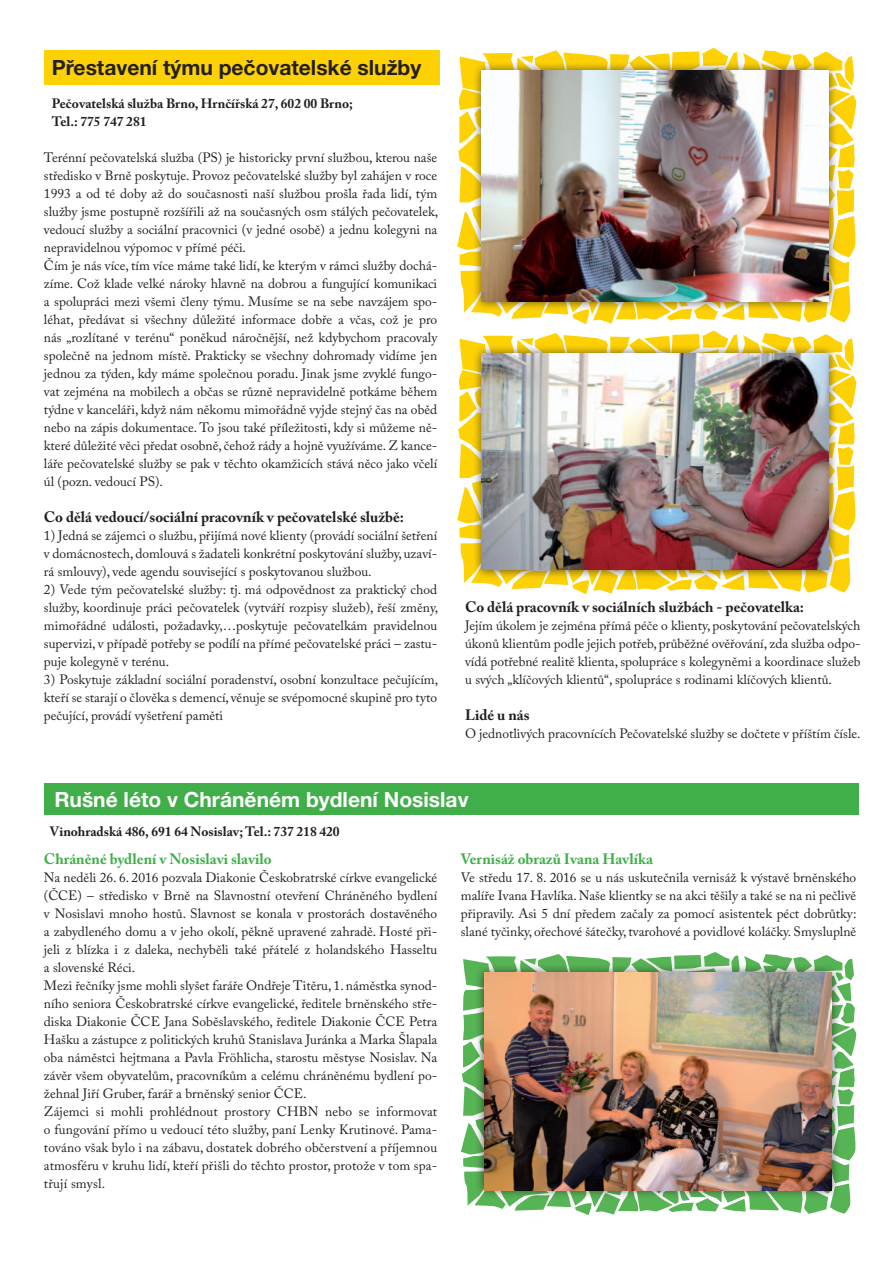
<style>
.page{position:relative;width:893px;height:1263px;background:#fff}
.page>*{position:absolute;margin:0;border:0;box-sizing:border-box;transform-origin:0 0}
.t1{font:700 21px "Helvetica Neue CE";color:#fff}
.t2{font:700 21px "Helvetica Neue CE";color:#231f20}
.t3{font:700 15px "Adobe Caslon Pro";color:#231f20}
.t4{font:700 15px "Adobe Caslon Pro";color:#40ae49}
.t5{font:13.5px/18px "Adobe Caslon Pro";color:#231f20;text-align:justify}
.t6{font:700 13.5px/18px "Adobe Caslon Pro";color:#231f20}
</style>
<div class="page">
<div style="left:44px;top:50px;width:396px;height:35px;background:#fed105"></div>
<svg style="left:457px;top:48px;width:400px;height:276px"></svg>
<div style="left:472px;top:61px;width:367px;height:250px;background:#231f20;opacity:.75"></div>
<img style="left:482px;top:71px;width:347px;height:231px">
<svg style="left:457px;top:331px;width:400px;height:263px"></svg>
<div style="left:472px;top:344px;width:367px;height:235px;background:#231f20;opacity:.75"></div>
<img style="left:482px;top:354px;width:347px;height:216px">
<div style="left:44px;top:783px;width:814px;height:32px;background:#40ae49"></div>
<svg style="left:461px;top:952px;width:396px;height:263px"></svg>
<div style="left:474px;top:963px;width:367px;height:237px;background:#231f20;opacity:.75"></div>
<img style="left:484px;top:972px;width:347px;height:218px">
<h1 class="t2" style="left:52px;top:55px;width:371px">Přestavení týmu pečovatelské služby</h1>
<p class="t6" style="left:52px;top:94px;width:303px">Pečovatelská služba Brno, Hrnčířská 27, 602 00 Brno;<br>Tel.: 775 747 281</p>
<p class="t5" style="left:44px;top:148px;width:396px;text-align:left">Terénní pečovatelská služba (PS) je historicky první službou, kterou naše středisko v Brně poskytuje. Provoz pečovatelské služby byl zahájen v roce 1993 a od té doby až do současnosti naší službou prošla řada lidí, tým služby jsme postupně rozšířili až na současných osm stálých pečovatelek, vedoucí služby a sociální pracovnici (v jedné osobě) a jednu kolegyni na nepravidelnou výpomoc v přímé péči.<br>Čím je nás více, tím více máme také lidí, ke kterým v rámci služby dochá&shy;zíme. Což klade velké nároky hlavně na dobrou a fungující komunikaci a spolupráci mezi všemi členy týmu. Musíme se na sebe navzájem spo&shy;léhat, předávat si všechny důležité informace dobře a včas, což je pro nás „rozlítané v terénu“ poněkud náročnější, než kdybychom pracovaly společně na jednom místě. Prakticky se všechny dohromady vidíme jen jednou za týden, kdy máme společnou poradu. Jinak jsme zvyklé fungo&shy;vat zejména na mobilech a občas se různě nepravidelně potkáme během týdne v kanceláři, když nám někomu mimořádně vyjde stejný čas na oběd nebo na zápis dokumentace. To jsou také příležitosti, kdy si můžeme ně&shy;které důležité věci předat osobně, čehož rády a hojně využíváme. Z kance&shy;láře pečovatelské služby se pak v těchto okamžicích stává něco jako včelí úl (pozn. vedoucí PS).</p>
<p class="t3" style="left:44px;top:508px;width:362px">Co dělá vedoucí/sociální pracovník v pečovatelské službě:</p>
<p class="t5" style="left:44px;top:526px;width:395px">1) Jedná se zájemci o službu, přijímá nové klienty (provádí sociální šetření v domácnostech, domlouvá s žadateli konkrétní poskytování služby, uzaví&shy;rá smlouvy), vede agendu související s poskytovanou službou.</p>
<p class="t5" style="left:44px;top:580px;width:396px">2) Vede tým pečovatelské služby: tj. má odpovědnost za praktický chod služby, koordinuje práci pečovatelek (vytváří rozpisy služeb), řeší změny, mimořádné události, požadavky,…poskytuje pečovatelkám pravidelnou supervizi, v případě potřeby se podílí na přímé pečovatelské práci – zastu&shy;puje kolegyně v terénu.</p>
<p class="t5" style="left:44px;top:670px;width:396px">3) Poskytuje základní sociální poradenství, osobní konzultace pečujícím, kteří se starají o člověka s demencí, věnuje se svépomocné skupině pro tyto pečující, provádí vyšetření paměti</p>
<p class="t3" style="left:465px;top:598px;width:341px">Co dělá pracovník v sociálních službách - pečovatelka:</p>
<p class="t5" style="left:465px;top:616px;width:397px">Jejím úkolem je zejména přímá péče o klienty, poskytování pečovatelských úkonů klientům podle jejich potřeb, průběžné ověřování, zda služba odpo&shy;vídá potřebné realitě klienta, spolupráce s kolegyněmi a koordinace služeb u svých „klíčových klientů“, spolupráce s rodinami klíčových klientů.</p>
<p class="t3" style="left:465px;top:706px;width:66px">Lidé u nás</p>
<p class="t5" style="left:465px;top:724px;width:397px">O jednotlivých pracovnících Pečovatelské služby se dočtete v příštím čísle.</p>
<h1 class="t1" style="left:54px;top:787px;width:416px">Rušné léto v Chráněném bydlení Nosislav</h1>
<p class="t6" style="left:50px;top:822px;width:291px">Vinohradská 486, 691 64 Nosislav; Tel.: 737 218 420</p>
<p class="t4" style="left:44px;top:850px;width:229px">Chráněné bydlení v Nosislavi slavilo</p>
<p class="t5" style="left:44px;top:868px;width:395px;text-align:left">Na neděli 26. 6. 2016 pozvala Diakonie Českobratrské církve evangelické (ČCE) – středisko v Brně na Slavnostní otevření Chráněného bydlení v Nosislavi mnoho hostů. Slavnost se konala v prostorách dostavěného a zabydleného domu a v jeho okolí, pěkně upravené zahradě. Hosté při&shy;jeli z blízka i z daleka, nechyběli také přátelé z holandského Hasseltu a slovenské Réci.<br>Mezi řečníky jsme mohli slyšet faráře Ondřeje Titěru, 1. náměstka synod&shy;ního seniora Českobratrské církve evangelické, ředitele brněnského stře&shy;diska Diakonie ČCE Jana Soběslavského, ředitele Diakonie ČCE Petra Hašku a zástupce z politických kruhů Stanislava Juránka a Marka Šlapala oba náměstci hejtmana a Pavla Fröhlicha, starostu městyse Nosislav. Na závěr všem obyvatelům, pracovníkům a celému chráněnému bydlení po&shy;žehnal Jiří Gruber, farář a brněnský senior ČCE.<br>Zájemci si mohli prohlédnout prostory CHBN nebo se informovat o fungování přímo u vedoucí této služby, paní Lenky Krutinové. Pama&shy;továno však bylo i na zábavu, dostatek dobrého občerstvení a příjemnou atmosféru v kruhu lidí, kteří přišli do těchto prostor, protože v tom spa&shy;třují smysl.</p>
<p class="t4" style="left:461px;top:850px;width:194px">Vernisáž obrazů Ivana Havlíka</p>
<p class="t5" style="left:461px;top:868px;width:397px">Ve středu 17. 8. 2016 se u nás uskutečnila vernisáž k výstavě brněnského malíře Ivana Havlíka. Naše klientky se na akci těšily a také se na ni pečlivě připravily. Asi 5 dní předem začaly za pomocí asistentek péct dobrůtky: slané tyčinky, ořechové šátečky, tvarohové a povidlové koláčky. Smysluplně</p>
</div>
